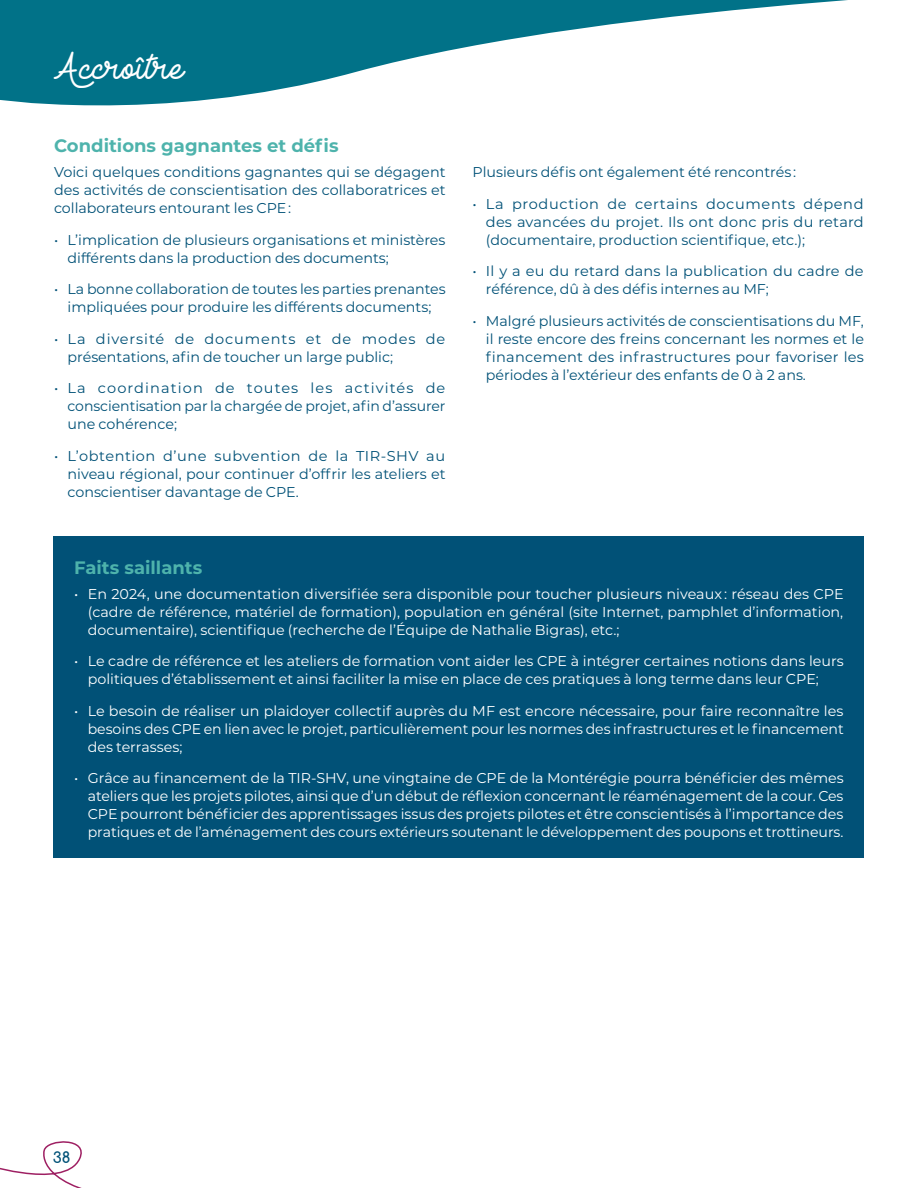
<style>
.page{position:relative;width:918px;height:1188px;background:#fff}
.page>*{position:absolute;margin:0;border:0;box-sizing:border-box;transform-origin:0 0}
.section_petit_petit_blanc{font:36px "Lieto Me";color:#fff}
.sous-titre{font:700 18px "Montserrat";color:#4eb3ac}
.t1{font:700 15px "Comfortaa";color:#015177}
.texte_bullet{font:14.25px/18px "Montserrat";color:#fff;text-align:justify}
.texte_bullet-2{font:14.25px/18px "Montserrat";color:#015177;text-align:justify}
.texte{font:14.25px/18px "Montserrat";color:#015177;text-align:justify}
</style>
<div class="page">
<svg style="left:0;top:0;width:848px;height:106px;fill:#017288"></svg>
<div style="left:54px;top:537px;width:810px;height:321px;background:#015177"></div>
<svg style="left:0;top:1141px;width:82px;height:47px"></svg>
<p class="section_petit_petit_blanc" style="left:54px;top:46px;width:131px">Accroître</p>
<p class="sous-titre" style="left:54px;top:133px;width:286px">Conditions gagnantes et défis</p>
<p class="texte" style="left:54px;top:163px;width:393px">Voici quelques conditions gagnantes qui se dégagent des activités de conscientisation des collaboratrices et collaborateurs entourant les CPE :</p>
<p class="texte_bullet-2" style="left:68px;top:230px;width:380px;text-indent:-14px">• L’implication de plusieurs organisations et ministères différents dans la production des documents;</p>
<p class="texte_bullet-2" style="left:54px;top:280px;width:393px;text-align:center">• La bonne collaboration de toutes les parties prenantes impliquées pour produire les différents documents;</p>
<p class="texte_bullet-2" style="left:68px;top:329px;width:379px;text-indent:-14px">• La diversité de documents et de modes de présentations, afin de toucher un large public;</p>
<p class="texte_bullet-2" style="left:68px;top:379px;width:379px;text-indent:-14px">• La coordination de toutes les activités de conscientisation par la chargée de projet, afin d’assurer une cohérence;</p>
<p class="texte_bullet-2" style="left:68px;top:446px;width:380px;text-indent:-14px">• L’obtention d’une subvention de la TIR-SHV au niveau régional, pour continuer d’offrir les ateliers et conscientiser davantage de CPE.</p>
<p class="texte" style="left:472px;top:163px;width:325px">Plusieurs défis ont également été rencontrés :</p>
<p class="texte_bullet-2" style="left:486px;top:194px;width:379px;text-indent:-14px">• La production de certains documents dépend des avancées du projet. Ils ont donc pris du retard (documentaire, production scientifique, etc.);</p>
<p class="texte_bullet-2" style="left:486px;top:262px;width:379px;text-indent:-14px">• Il y a eu du retard dans la publication du cadre de référence, dû à des défis internes au MF;</p>
<p class="texte_bullet-2" style="left:486px;top:311px;width:380px;text-indent:-14px">• Malgré plusieurs activités de conscientisations du MF, il reste encore des freins concernant les normes et le financement des infrastructures pour favoriser les périodes à l’extérieur des enfants de 0 à 2 ans.</p>
<p class="sous-titre" style="left:74px;top:555px;width:130px">Faits saillants</p>
<p class="texte_bullet" style="left:88px;top:584px;width:758px;text-indent:-14px">• En 2024, une documentation diversifiée sera disponible pour toucher plusieurs niveaux : réseau des CPE (cadre de référence, matériel de formation), population en général (site Internet, pamphlet d’information, documentaire), scientifique (recherche de l’Équipe de Nathalie Bigras), etc.;</p>
<p class="texte_bullet" style="left:88px;top:652px;width:758px;text-indent:-14px">• Le cadre de référence et les ateliers de formation vont aider les CPE à intégrer certaines notions dans leurs politiques d’établissement et ainsi faciliter la mise en place de ces pratiques à long terme dans leur CPE;</p>
<p class="texte_bullet" style="left:88px;top:701px;width:758px;text-indent:-14px">• Le besoin de réaliser un plaidoyer collectif auprès du MF est encore nécessaire, pour faire reconnaître les besoins des CPE en lien avec le projet, particulièrement pour les normes des infrastructures et le financement des terrasses;</p>
<p class="texte_bullet" style="left:88px;top:769px;width:758px;text-indent:-14px">• Grâce au financement de la TIR-SHV, une vingtaine de CPE de la Montérégie pourra bénéficier des mêmes ateliers que les projets pilotes, ainsi que d’un début de réflexion concernant le réaménagement de la cour. Ces CPE pourront bénéficier des apprentissages issus des projets pilotes et être conscientisés à l’importance des pratiques et de l’aménagement des cours extérieurs soutenant le développement des poupons et trottineurs.</p>
<p class="t1" style="left:53px;top:1144px;width:19px">38</p>
</div>
